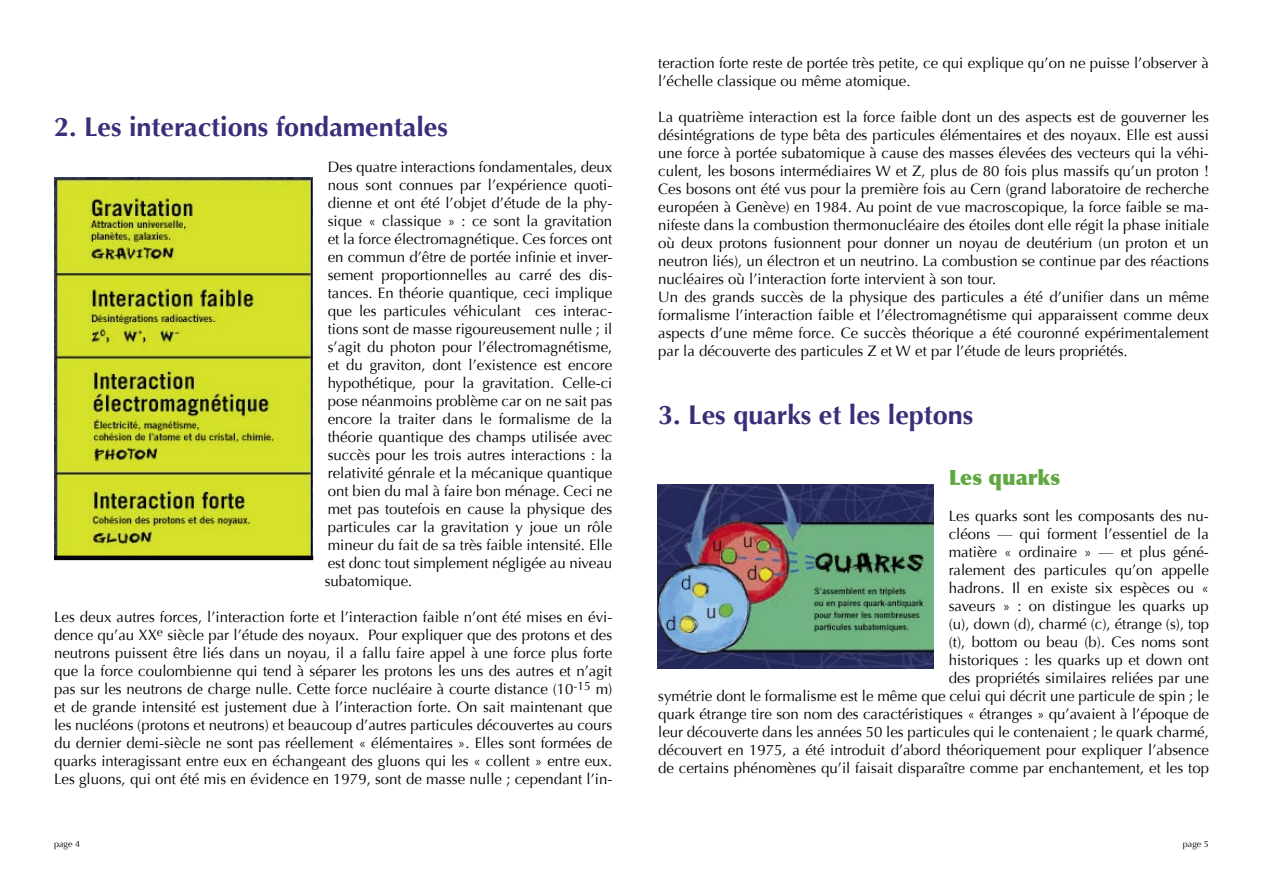
<style>
.page{position:relative;width:1263px;height:893px;background:#fff}
.page>*{position:absolute;margin:0;border:0;box-sizing:border-box;transform-origin:0 0}
.t1{font:700 27px "Optima";color:#392e7a}
.t2{font:900 21px "Optima";color:#5fa841}
.t3{font:15px/18px "Optima";color:#000;text-align:justify}
.t4{font:9px "Optima";color:#000}
</style>
<div class="page">
<img style="left:658px;top:485px;width:275px;height:183px">
<img style="left:54px;top:178px;width:258px;height:378px">
<hr style="left:54px;top:556px;width:259px;height:4px;background:#000">
<p class="t1" style="left:54px;top:111px;width:395px">2. Les interactions fondamentales</p>
<p class="t3" style="left:325px;top:158px;width:289px">Des quatre interactions fondamentales, deux nous sont connues par l’expérience quoti&shy;dienne et ont été l’objet d’étude de la phy&shy;sique « classique » : ce sont la gravitation et la force électromagnétique. Ces forces ont en commun d’être de portée infinie et inver&shy;sement proportionnelles au carré des dis&shy;tances. En théorie quantique, ceci implique que les particules véhiculant ces interac&shy;tions sont de masse rigoureusement nulle ; il s’agit du photon pour l’électromagnétisme, et du graviton, dont l’existence est encore hypothétique, pour la gravitation. Celle-ci pose néanmoins problème car on ne sait pas encore la traiter dans le formalisme de la théorie quantique des champs utilisée avec succès pour les trois autres interactions : la relativité génrale et la mécanique quantique ont bien du mal à faire bon ménage. Ceci ne met pas toutefois en cause la physique des particules car la gravitation y joue un rôle mineur du fait de sa très faible intensité. Elle est donc tout simplement négligée au niveau subatomique.</p>
<p class="t3" style="left:54px;top:608px;width:560px">Les deux autres forces, l’interaction forte et l’interaction faible n’ont été mises en évi&shy;dence qu’au XX<sup>e</sup> siècle par l’étude des noyaux. Pour expliquer que des protons et des neutrons puissent être liés dans un noyau, il a fallu faire appel à une force plus forte que la force coulombienne qui tend à séparer les protons les uns des autres et n’agit pas sur les neutrons de charge nulle. Cette force nucléaire à courte distance (10<sup>-15</sup> m) et de grande intensité est justement due à l’interaction forte. On sait maintenant que les nucléons (protons et neutrons) et beaucoup d’autres particules découvertes au cours du dernier demi-siècle ne sont pas réellement « élémentaires ». Elles sont formées de quarks interagissant entre eux en échangeant des gluons qui les « collent » entre eux.<br>Les gluons, qui ont été mis en évidence en 1979, sont de masse nulle ; cependant l’in-</p>
<p class="t3" style="left:658px;top:54px;width:552px">teraction forte reste de portée très petite, ce qui explique qu’on ne puisse l’observer à l’échelle classique ou même atomique.</p>
<p class="t3" style="left:658px;top:108px;width:552px">La quatrième interaction est la force faible dont un des aspects est de gouverner les désintégrations de type bêta des particules élémentaires et des noyaux. Elle est aussi une force à portée subatomique à cause des masses élevées des vecteurs qui la véhi&shy;culent, les bosons intermédiaires W et Z, plus de 80 fois plus massifs qu’un proton !<br>Ces bosons ont été vus pour la première fois au Cern (grand laboratoire de recherche européen à Genève) en 1984. Au point de vue macroscopique, la force faible se ma&shy;nifeste dans la combustion thermonucléaire des étoiles dont elle régit la phase initiale où deux protons fusionnent pour donner un noyau de deutérium (un proton et un neutron liés), un électron et un neutrino. La combustion se continue par des réactions nucléaires où l’interaction forte intervient à son tour.</p>
<p class="t3" style="left:658px;top:288px;width:552px">Un des grands succès de la physique des particules a été d’unifier dans un même formalisme l’interaction faible et l’électromagnétisme qui apparaissent comme deux aspects d’une même force. Ce succès théorique a été couronné expérimentalement par la découverte des particules Z et W et par l’étude de leurs propriétés.</p>
<p class="t1" style="left:658px;top:399px;width:317px">3. Les quarks et les leptons</p>
<p class="t2" style="left:949px;top:465px;width:113px">Les quarks</p>
<p class="t3" style="left:658px;top:508px;width:552px;text-align:right">Les quarks sont les composants des nu-<br>cléons — qui forment l’essentiel de la<br>matière « ordinaire » — et plus géné-<br>ralement des particules qu’on appelle<br>hadrons. Il en existe six espèces ou «<br>saveurs » : on distingue les quarks up<br>(u), down (d), charmé (c), étrange (s), top<br>(t), bottom ou beau (b). Ces noms sont<br>historiques : les quarks up et down ont<br>des propriétés similaires reliées par une<br>symétrie dont le formalisme est le même que celui qui décrit une particule de spin ; le quark étrange tire son nom des caractéristiques « étranges » qu’avaient à l’époque de leur découverte dans les années 50 les particules qui le contenaient ; le quark charmé, découvert en 1975, a été introduit d’abord théoriquement pour expliquer l’absence de certains phénomènes qu’il faisait disparaître comme par enchantement, et les top</p>
<p class="t4" style="left:54px;top:839px;width:28px">page 4</p>
<p class="t4" style="left:1183px;top:839px;width:28px">page 5</p>
</div>
